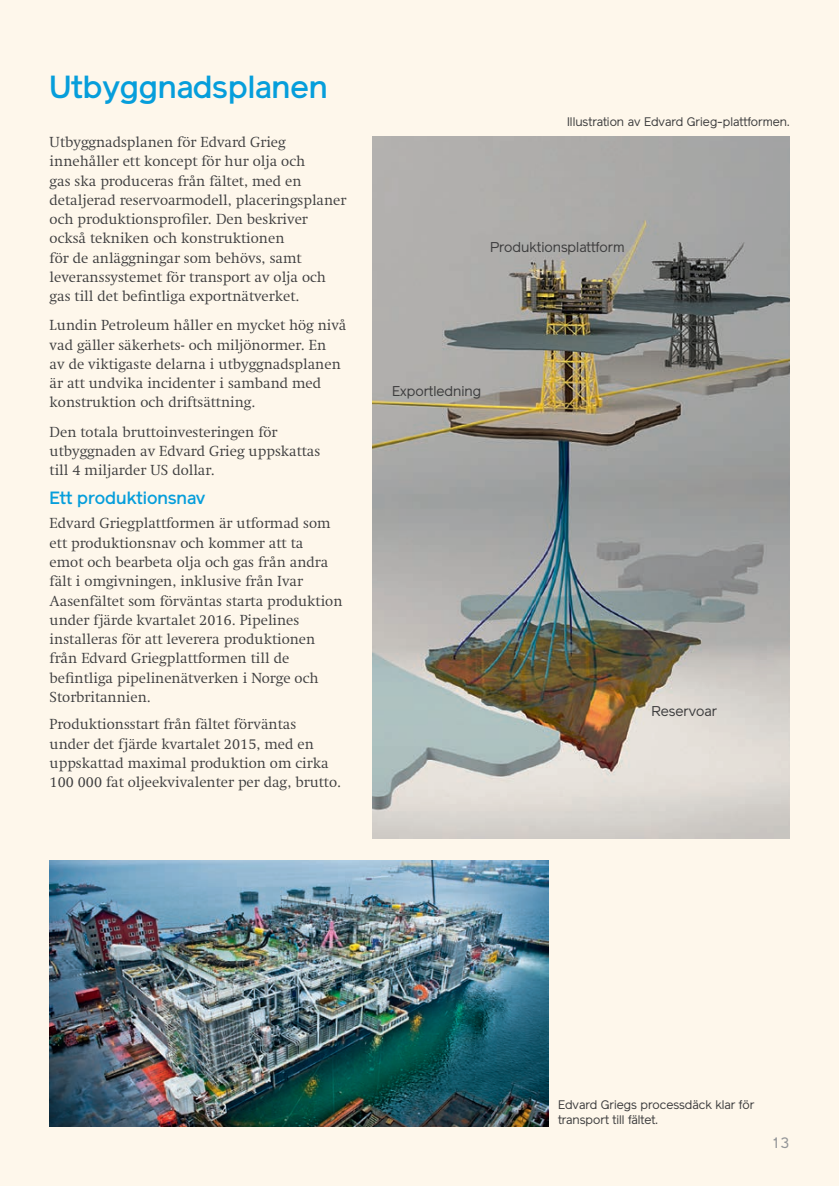
<style>
.page{position:relative;width:839px;height:1186px;background:#fff}
.page>*{position:absolute;margin:0;border:0;box-sizing:border-box;transform-origin:0 0}
.t1{font:500 31.5px "Reader";color:#069edb}
.t2{font:500 17.5px "Reader";color:#069edb}
.t3{font:300 14.88px/19.2px "Swift LT Std";color:#3e3e3f}
.t4{font:14.88px "Reader";color:#939598}
.t5{font:14px "Reader";color:#3e3e3f}
.t6{font:12.25px/15.8px "Reader";color:#3e3e3f}
</style>
<div class="page">
<div style="left:0;top:0;width:838px;height:1186px;background:#fef7eb"></div>
<img style="left:372px;top:136px;width:417px;height:702px">
<img style="left:50px;top:860px;width:498px;height:266px">
<h1 class="t1" style="left:50px;top:68px;width:279px">Utbyggnadsplanen</h1>
<p class="t3" style="left:50px;top:133px;width:298px">Utbyggnadsplanen för Edvard Grieg innehåller ett koncept för hur olja och<br>gas ska produceras från fältet, med en detaljerad reservoarmodell, placeringsplaner och produktionsprofiler. Den beskriver också tekniken och konstruktionen<br>för de anläggningar som behövs, samt leveranssystemet för transport av olja och gas till det befintliga exportnätverket.</p>
<p class="t3" style="left:50px;top:316px;width:298px">Lundin Petroleum håller en mycket hög nivå vad gäller säkerhets- och miljönormer. En<br>av de viktigaste delarna i utbyggnadsplanen är att undvika incidenter i samband med konstruktion och driftsättning.</p>
<p class="t3" style="left:50px;top:422px;width:272px">Den totala bruttoinvesteringen för utbyggnaden av Edvard Grieg uppskattas till 4 miljarder US dollar.</p>
<p class="t2" style="left:50px;top:488px;width:157px">Ett produktionsnav</p>
<p class="t3" style="left:50px;top:514px;width:294px">Edvard Griegplattformen är utformad som ett produktionsnav och kommer att ta<br>emot och bearbeta olja och gas från andra fält i omgivningen, inklusive från Ivar Aasenfältet som förväntas starta produktion under fjärde kvartalet 2016. Pipelines installeras för att leverera produktionen från Edvard Griegplattformen till de befintliga pipelinenätverken i Norge och Storbritannien.</p>
<p class="t3" style="left:50px;top:715px;width:293px">Produktionsstart från fältet förväntas<br>under det fjärde kvartalet 2015, med en uppskattad maximal produktion om cirka 100 000 fat oljeekvivalenter per dag, brutto.</p>
<p class="t6" style="left:567px;top:114px;width:224px">Illustration av Edvard Grieg-plattformen.</p>
<p class="t5" style="left:490px;top:239px;width:136px">Produktionsplattform</p>
<p class="t5" style="left:392px;top:382px;width:90px">Exportledning</p>
<p class="t5" style="left:651px;top:702px;width:67px">Reservoar</p>
<p class="t6" style="left:558px;top:1096px;width:198px">Edvard Griegs processdäck klar för transport till fältet.</p>
<p class="t4" style="left:771px;top:1133px;width:19px">13</p>
</div>
